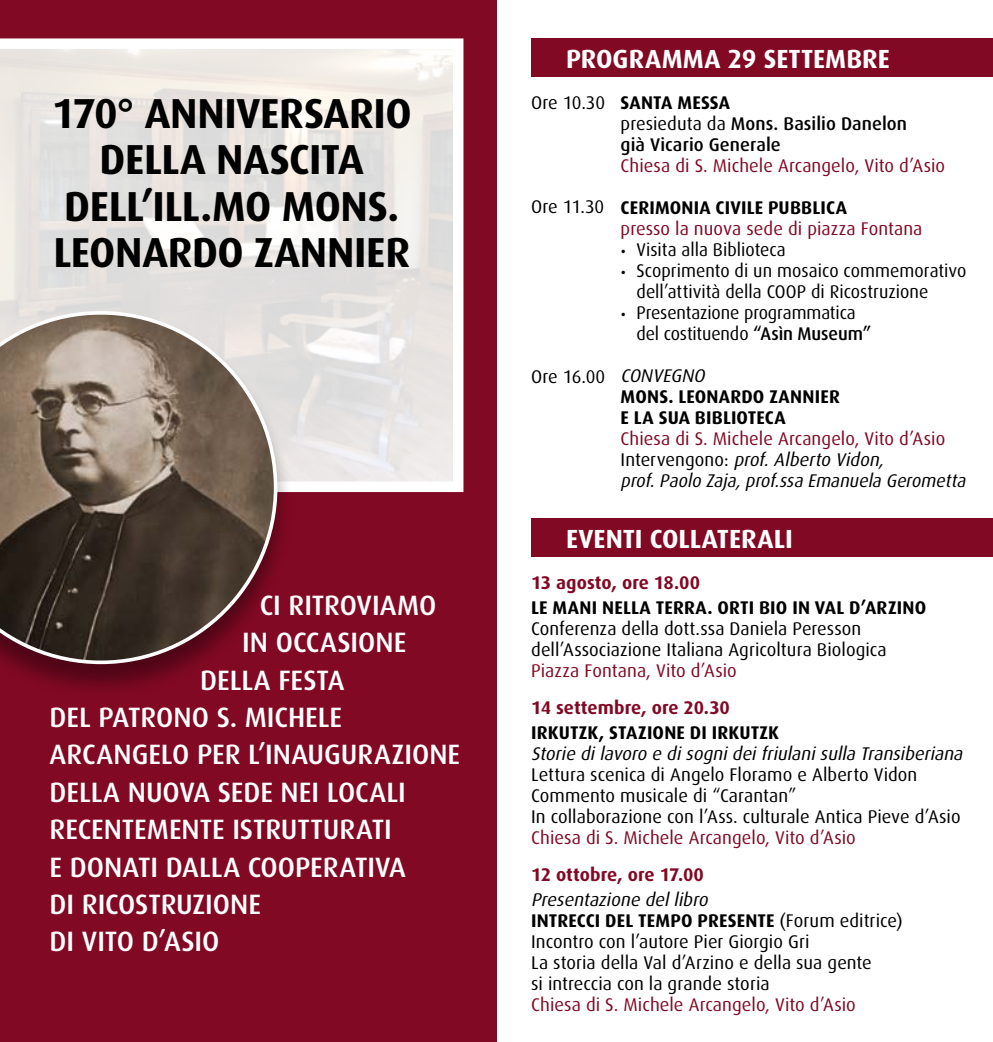
<style>
.page{position:relative;width:993px;height:1042px;background:#fff}
.page>*{position:absolute;margin:0;border:0;box-sizing:border-box;transform-origin:0 0}
.t1{font:700 42px/46.6px "Dax";letter-spacing:-.01em;color:#000;text-align:center}
.t2{font:500 28px "Dax";letter-spacing:-.005em;color:#fff}
.t3{font:700 26.25px "Dax";color:#fff}
.t4{font:18.38px/21px "Dax";color:#000}
.t5{font:18.38px "Dax";letter-spacing:.005em;color:#820924}
.t6{font:italic 18.38px/21px "Dax";color:#000}
.t7{font:700 18.38px/21px "Dax";letter-spacing:.01em;color:#000}
.t8{font:500 18.38px/21px "Dax";letter-spacing:.005em;color:#000}
.t9{font:700 18.38px "Dax";color:#820924}
.s1{font-weight:700}
.s2{font-weight:400}
.s3{font-weight:500}
.s4{font-style:normal;color:#820924}
.s5{font-style:normal}
.s6{font-style:italic}
</style>
<div class="page">
<div style="left:0;top:0;width:496px;height:1042px;background:#820924"></div>
<div style="left:531px;top:38px;width:461px;height:39px;background:#820924"></div>
<div style="left:531px;top:518px;width:461px;height:39px;background:#820924"></div>
<svg style="left:0;top:38px;width:463px;height:454px;background:#eae7e4"></svg>
<div style="left:0;top:312px;width:294px;height:387px;background:#000;opacity:.4"></div>
<svg style="left:0;top:311px;width:277px;height:353px;background:#756158"></svg>
<h1 class="t1" style="left:52px;top:90px;width:361px">170° ANNIVERSARIO<br>DELLA NASCITA<br>DELL’ILL.MO MONS.<br>LEONARDO ZANNIER</h1>
<h2 class="t2" style="left:260px;top:590px;width:178px">CI RITROVIAMO</h2>
<h2 class="t2" style="left:242px;top:627px;width:166px">IN OCCASIONE</h2>
<h2 class="t2" style="left:200px;top:664px;width:146px">DELLA FESTA</h2>
<h2 class="t2" style="left:50px;top:702px;width:294px">DEL PATRONO S. MICHELE</h2>
<h2 class="t2" style="left:50px;top:739px;width:412px">ARCANGELO PER L’INAUGURAZIONE</h2>
<h2 class="t2" style="left:50px;top:776px;width:357px">DELLA NUOVA SEDE NEI LOCALI</h2>
<h2 class="t2" style="left:50px;top:814px;width:343px">RECENTEMENTE ISTRUTTURATI</h2>
<h2 class="t2" style="left:50px;top:851px;width:358px">E DONATI DALLA COOPERATIVA</h2>
<h2 class="t2" style="left:50px;top:888px;width:213px">DI RICOSTRUZIONE</h2>
<h2 class="t2" style="left:50px;top:926px;width:171px">DI VITO D’ASIO</h2>
<h3 class="t3" style="left:566px;top:44px;width:325px">PROGRAMMA 29 SETTEMBRE</h3>
<p class="t4" style="left:531px;top:92px;width:75px">Ore 10.30</p>
<p class="t4" style="left:531px;top:196px;width:75px">Ore 11.30</p>
<p class="t4" style="left:531px;top:366px;width:75px">Ore 16.00</p>
<p class="t8" style="left:620px;top:92px;width:288px"><span class="s1">SANTA MESSA<br></span><span class="s2">presieduta da</span> Mons. Basilio Danelon già Vicario Generale</p>
<p class="t5" style="left:620px;top:156px;width:326px">Chiesa di S. Michele Arcangelo, Vito d’Asio</p>
<p class="t7" style="left:620px;top:197px;width:228px">CERIMONIA CIVILE PUBBLICA</p>
<p class="t5" style="left:620px;top:219px;width:303px">presso la nuova sede di piazza Fontana</p>
<p class="t4" style="left:620px;top:239px;width:167px">• Visita alla Biblioteca</p>
<p class="t4" style="left:636px;top:260px;width:331px;text-indent:-16px">• Scoprimento di un mosaico commemorativo dell’attività della COOP di Ricostruzione</p>
<p class="t4" style="left:636px;top:302px;width:236px;text-indent:-16px">• Presentazione programmatica del costituendo <span class="s3">“Asìn Museum”</span></p>
<p class="t6" style="left:620px;top:365px;width:89px">CONVEGNO</p>
<p class="t7" style="left:620px;top:386px;width:221px">MONS. LEONARDO ZANNIER<br>E LA SUA BIBLIOTECA</p>
<p class="t6" style="left:620px;top:428px;width:350px"><span class="s4">Chiesa di S. Michele Arcangelo, Vito d’Asio<br></span><span class="s5">I n t e r v e n g o n o :</span> prof.Alberto Vidon, prof.Paolo Zaja,prof.ssa Emanuela Gerometta</p>
<h3 class="t3" style="left:566px;top:524px;width:228px">EVENTI COLLATERALI</h3>
<p class="t9" style="left:531px;top:572px;width:170px">13 agosto, ore 18.00</p>
<p class="t7" style="left:531px;top:597px;width:396px">LE MANI NELLA TERRA. ORTI BIO IN VAL D’ARZINO</p>
<p class="t4" style="left:531px;top:618px;width:357px">Conferenza della dott.ssa Daniela Peresson dell’Associazione Italiana Agricoltura Biologica</p>
<p class="t5" style="left:531px;top:661px;width:207px">Piazza Fontana, Vito d’Asio</p>
<p class="t9" style="left:531px;top:697px;width:200px">14 settembre, ore 20.30</p>
<p class="t7" style="left:531px;top:722px;width:249px">IRKUTZK, STAZIONE DI IRKUTZK</p>
<p class="t6" style="left:531px;top:743px;width:436px">Storie dilavoro e disognideifriulanisulla Transiberiana</p>
<p class="t4" style="left:531px;top:764px;width:431px">Lettura scenica di Angelo Floramo e Alberto Vidon<br>Commento musicale di “Carantan”<br>In collaborazione con l’Ass. culturale Antica Pieve d’Asio</p>
<p class="t5" style="left:531px;top:827px;width:326px">Chiesa di S. Michele Arcangelo, Vito d’Asio</p>
<p class="t9" style="left:531px;top:864px;width:174px">12 ottobre, ore 17.00</p>
<p class="t4" style="left:531px;top:889px;width:373px"><span class="s6">Presentazione dellibro<br></span><span class="s1">INTRECCI DEL TEMPO PRESENTE</span> (Forum editrice)<br>Incontro con l’autore Pier Giorgio Gri<br>La storia della Val d’Arzino e della sua gente<br>si intreccia con la grande storia</p>
<p class="t5" style="left:531px;top:994px;width:326px">Chiesa di S. Michele Arcangelo, Vito d’Asio</p>
</div>
